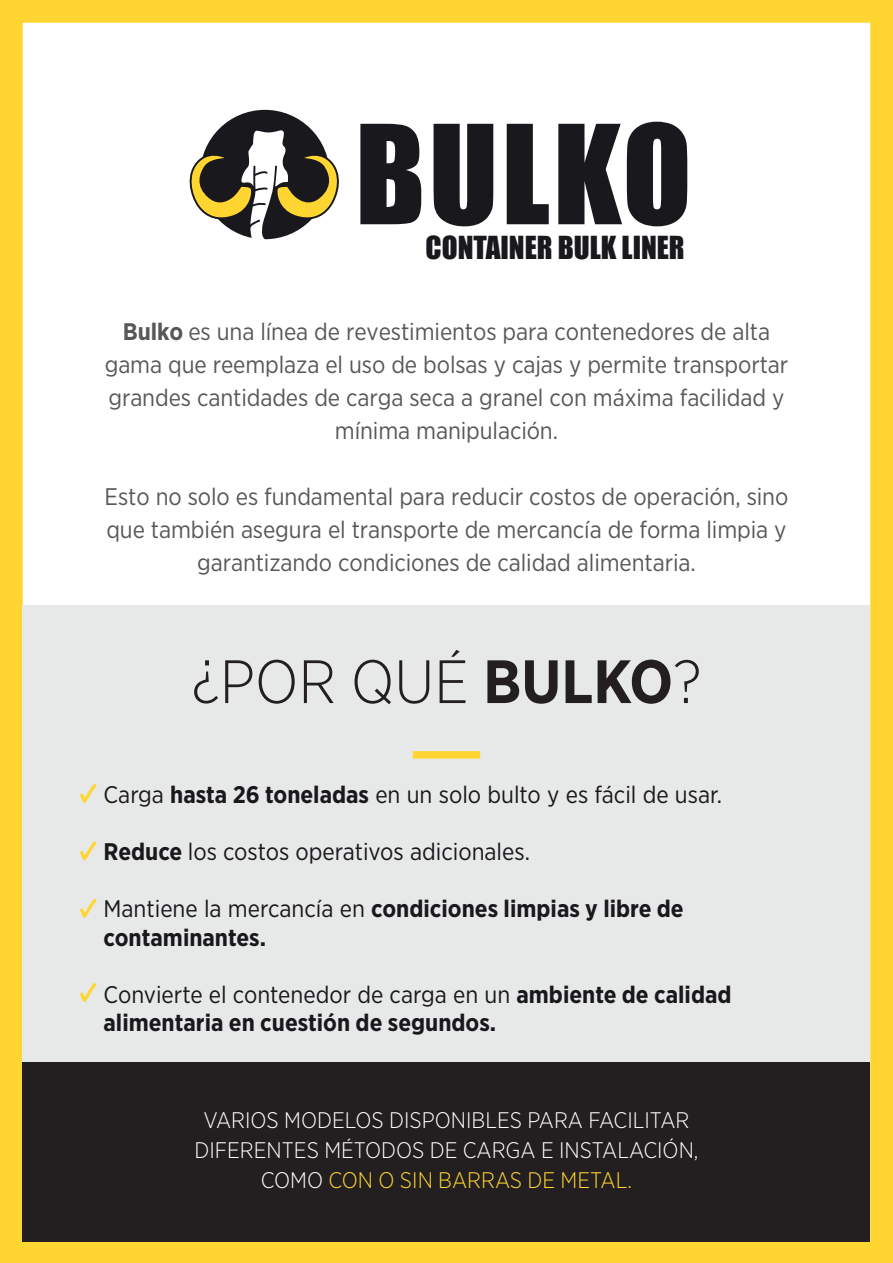
<style>
.page{position:relative;width:893px;height:1263px;background:#ffd631}
.page>*{position:absolute;margin:0;border:0;box-sizing:border-box;transform-origin:0 0}
.t1{font:300 61.05px "Gotham Narrow";color:#231f20}
.t2{font:29.1px "Impact";color:#19181c}
.t3{font:24px/33px "Gotham Narrow";letter-spacing:-.005em;color:#56585a;text-align:center}
.t4{font:700 24px/28.5px "Gotham Narrow";color:#19181c}
.t5{font:24px "Gotham Narrow";color:#19181c}
.t6{font:300 22.5px/30px "Gotham Narrow";color:#fff;text-align:center}
.s1{font-weight:700}
.s2{font-weight:400}
.s3{color:#ffd631}
</style>
<div class="page">
<div style="left:20px;top:20px;width:853px;height:1223px;background:#fff;border:3px solid #ffd631"></div>
<div style="left:23px;top:605px;width:847px;height:637px;background:#e7e8e8"></div>
<div style="left:413px;top:751px;width:67px;height:8px;background:#ffd631"></div>
<div style="left:23px;top:1062px;width:847px;height:180px;background:#231f20"></div>
<svg style="left:360px;top:124px;width:61px;height:100px;background:#363639"></svg>
<svg style="left:434px;top:124px;width:59px;height:102px;background:#3a3a3d"></svg>
<svg style="left:507px;top:124px;width:42px;height:100px"></svg>
<svg style="left:558px;top:122px;width:129px;height:104px"></svg>
<div style="left:200px;top:110px;width:130px;height:129px;background:#19181c;border-radius:50%"></div>
<svg style="left:189px;top:128px;width:150px;height:112px"></svg>
<svg style="left:80px;top:784px;width:17px;height:19px"></svg>
<svg style="left:80px;top:841px;width:17px;height:20px"></svg>
<svg style="left:80px;top:898px;width:17px;height:20px"></svg>
<svg style="left:80px;top:983px;width:17px;height:19px"></svg>
<p class="t2" style="left:426px;top:225px;width:261px">CONTAINER BULK LINER</p>
<p class="t3" style="left:105px;top:315px;width:685px"><span class="s1">Bulko</span> es una línea de revestimientos para contenedores de alta gama que reemplaza el uso de bolsas y cajas y permite transportar grandes cantidades de carga seca a granel con máxima facilidad y mínima manipulación.</p>
<p class="t3" style="left:105px;top:480px;width:685px">Esto no solo es fundamental para reducir costos de operación, sino que también asegura el transporte de mercancía de forma limpia y garantizando condiciones de calidad alimentaria.</p>
<h1 class="t1" style="left:191px;top:644px;width:512px">¿POR QUÉ <span class="s1">BULKO</span>?</h1>
<p class="t5" style="left:104px;top:780px;width:620px">Carga <span class="s1">hasta 26 toneladas</span> en un solo bulto y es fácil de usar.</p>
<p class="t5" style="left:104px;top:837px;width:428px"><span class="s1">Reduce</span> los costos operativos adicionales.</p>
<p class="t4" style="left:104px;top:894px;width:582px"><span class="s2">Mantiene la mercancía en</span> condiciones limpias y libre de contaminantes.</p>
<p class="t4" style="left:104px;top:980px;width:629px"><span class="s2">Convierte el contenedor de carga en un</span> ambiente de calidad alimentaria en cuestión de segundos.</p>
<p class="t6" style="left:194px;top:1105px;width:506px">VARIOS MODELOS DISPONIBLES PARA FACILITAR<br>DIFERENTES MÉTODOS DE CARGA E INSTALACIÓN,<br>COMO <span class="s3">CON O SIN BARRAS DE METAL.</span></p>
</div>
